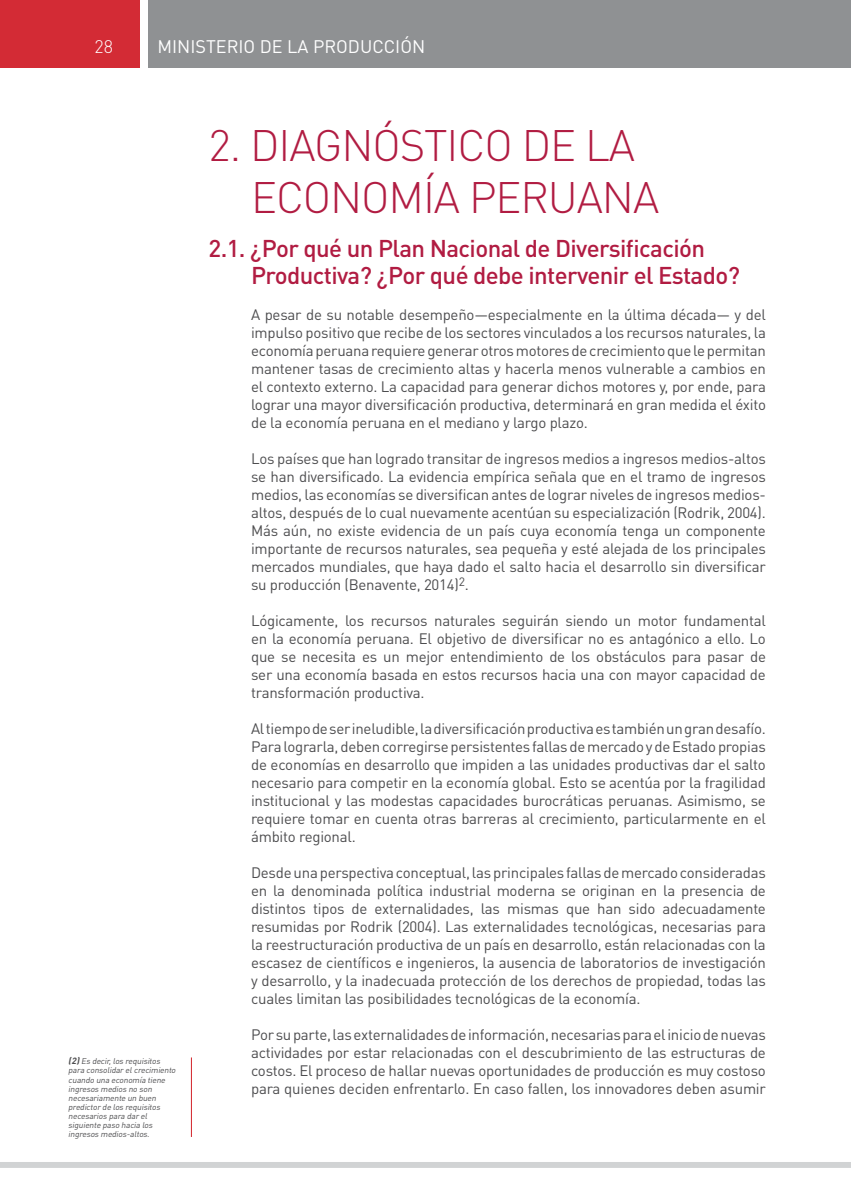
<style>
.page{position:relative;width:851px;height:1191px;background:#fff}
.page>*{position:absolute;margin:0;border:0;box-sizing:border-box;transform-origin:0 0}
.t1{font:300 43.5px "DIN Pro";letter-spacing:-.025em;color:#b11c42}
.t2{font:500 24px/26.4px "DIN Pro";letter-spacing:-.025em;color:#b11c42}
.t3{font:18px "DIN Pro";color:#fff}
.t4{font:300 18px "DIN Pro";color:#fff}
.t5{font:15px/18px "DIN Pro";letter-spacing:-.015em;color:#4d4d4f;text-align:justify}
.t6{font:italic 8.25px/9.1px "DIN Pro";color:#4d4d4f}
.s1{font-weight:700;font-size:9px}
</style>
<div class="page">
<div style="left:149px;top:0;width:701px;height:68px;background:#8f9193"></div>
<div style="left:0;top:0;width:140px;height:68px;background:#d32b35"></div>
<div style="left:0;top:1162px;width:850px;height:6px;background:#d1d3d4"></div>
<hr style="left:191px;top:1057px;width:1px;height:80px;background:#d2232a">
<p class="t4" style="left:94px;top:34px;width:20px">28</p>
<p class="t3" style="left:157px;top:34px;width:269px">MINISTERIO DE LA PRODUCCIÓN</p>
<p class="t6" style="left:68px;top:1056px;width:111px"><span class="s1">(2)</span>Es decir,los requisitos para consolidarelcrecimiento cuando una economía tiene ingresos medios no son necesariamente un buen predictorde los requisitos necesarios para darel siguiente paso hacia los ingresos medios-altos.</p>
<h1 class="t1" style="left:208px;top:116px;width:259px">2. DIAGN ÓSTICO</h1>
<h1 class="t1" style="left:521px;top:116px;width:87px">DE LA</h1>
<h1 class="t1" style="left:251px;top:168px;width:28px">ECONO</h1>
<h1 class="t1" style="left:388px;top:168px;width:217px">MÍA PERUANA</h1>
<h2 class="t2" style="left:251px;top:235px;width:490px;text-indent:-43px">2.1. ¿Por qué un Plan Nacional de Diversificación<br>Productiva? ¿Por qué debe intervenir el Estado?</h2>
<p class="t5" style="left:251px;top:305px;width:516px">A pesar de su notable desempeño—especialmente en la última década— y del impulso positivo que recibe de los sectores vinculados a los recursos naturales, la economía peruana requiere generar otros motores de crecimiento que le permitan mantener tasas de crecimiento altas y hacerla menos vulnerable a cambios en el contexto externo. La capacidad para generar dichos motores y, por ende, para lograr una mayor diversificación productiva, determinará en gran medida el éxito de la economía peruana en el mediano y largo plazo.</p>
<p class="t5" style="left:251px;top:449px;width:516px">Los países que han logrado transitar de ingresos medios a ingresos medios-altos se han diversificado. La evidencia empírica señala que en el tramo de ingresos medios, las economías se diversifican antes de lograr niveles de ingresos medios&shy;altos, después de lo cual nuevamente acentúan su especialización (Rodrik, 2004).<br>Más aún, no existe evidencia de un país cuya economía tenga un componente importante de recursos naturales, sea pequeña y esté alejada de los principales mercados mundiales, que haya dado el salto hacia el desarrollo sin diversificar su producción (Benavente, 2014)<sup>2</sup>.</p>
<p class="t5" style="left:251px;top:611px;width:516px">Lógicamente, los recursos naturales seguirán siendo un motor fundamental en la economía peruana. El objetivo de diversificar no es antagónico a ello. Lo que se necesita es un mejor entendimiento de los obstáculos para pasar de ser una economía basada en estos recursos hacia una con mayor capacidad de transformación productiva.</p>
<p class="t5" style="left:251px;top:719px;width:516px">Al tiempo de ser ineludible, la diversificación productiva es también un gran desafío.<br>Para lograrla, deben corregirse persistentes fallas de mercado y de Estado propias de economías en desarrollo que impiden a las unidades productivas dar el salto necesario para competir en la economía global. Esto se acentúa por la fragilidad institucional y las modestas capacidades burocráticas peruanas. Asimismo, se requiere tomar en cuenta otras barreras al crecimiento, particularmente en el ámbito regional.</p>
<p class="t5" style="left:251px;top:863px;width:516px">Desde una perspectiva conceptual, las principales fallas de mercado consideradas en la denominada política industrial moderna se originan en la presencia de distintos tipos de externalidades, las mismas que han sido adecuadamente resumidas por Rodrik (2004). Las externalidades tecnológicas, necesarias para la reestructuración productiva de un país en desarrollo, están relacionadas con la escasez de científicos e ingenieros, la ausencia de laboratorios de investigación y desarrollo, y la inadecuada protección de los derechos de propiedad, todas las cuales limitan las posibilidades tecnológicas de la economía.</p>
<p class="t5" style="left:251px;top:1025px;width:516px">Por su parte, las externalidades de información, necesarias para el inicio de nuevas actividades por estar relacionadas con el descubrimiento de las estructuras de costos. El proceso de hallar nuevas oportunidades de producción es muy costoso para quienes deciden enfrentarlo. En caso fallen, los innovadores deben asumir</p>
</div>
